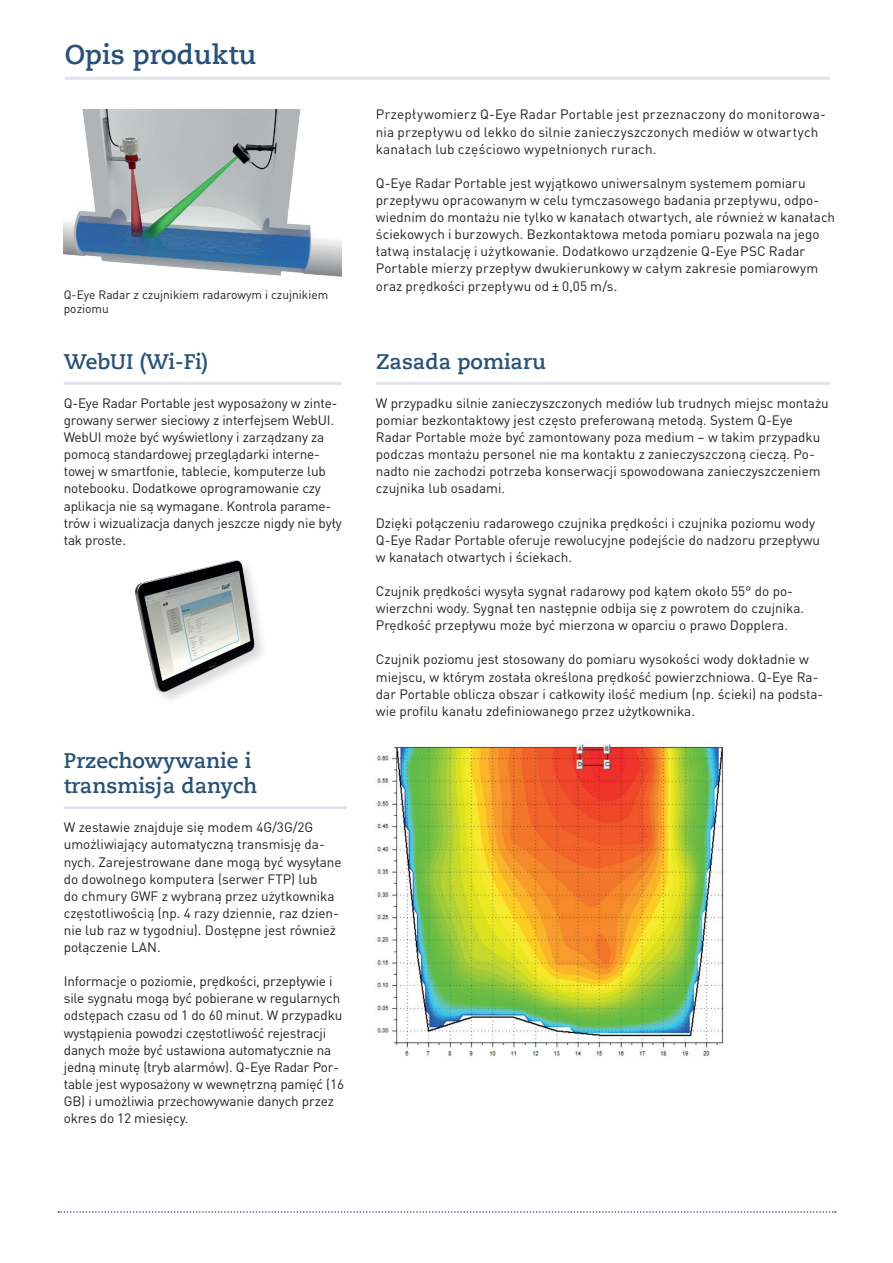
<style>
.page{position:relative;width:893px;height:1263px;background:#fff}
.page>*{position:absolute;margin:0;border:0;box-sizing:border-box;transform-origin:0 0}
.t1{font:700 27px "Caecilia Com 75";color:#275177}
.t2{font:700 21px/25.5px "Caecilia Com 75";color:#275177}
.t3{font:13.5px/17.1px "DIN Pro";color:#231f20}
.t4{font:12px/13.5px "DIN Pro";color:#231f20}
</style>
<div class="page">
<img style="left:64px;top:109px;width:278px;height:168px">
<svg style="left:58px;top:1211px;width:778px;height:2px"></svg>
<hr style="left:376px;top:382px;width:454px;height:3px;background:#e1e3eb">
<hr style="left:64px;top:382px;width:278px;height:3px;background:#e1e3eb">
<hr style="left:64px;top:806px;width:283px;height:3px;background:#e1e3eb">
<img style="left:135px;top:560px;width:128px;height:138px">
<img style="left:377px;top:745px;width:347px;height:311px">
<hr style="left:65px;top:77px;width:765px;height:3px;background:#e1e3eb">
<h1 class="t1" style="left:65px;top:36px;width:193px">Opis produktu</h1>
<p class="t4" style="left:64px;top:288px;width:266px">Q-Eye Radar z czujnikiem radarowym i czujnikiem poziomu</p>
<h2 class="t2" style="left:64px;top:348px;width:146px">WebUI (Wi-Fi)</h2>
<p class="t3" style="left:64px;top:394px;width:280px">Q-Eye Radar Portable jest wyposażony w zinte&shy;growany serwer sieciowy z interfejsem WebUI.<br>WebUI może być wyświetlony i zarządzany za pomocą standardowej przeglądarki interne&shy;towej w smartfonie, tablecie, komputerze lub notebooku. Dodatkowe oprogramowanie czy aplikacja nie są wymagane. Kontrola parame&shy;trów i wizualizacja danych jeszcze nigdy nie były tak proste.</p>
<h2 class="t2" style="left:64px;top:747px;width:195px">Przechowywanie i transmisja danych</h2>
<p class="t3" style="left:64px;top:818px;width:279px">W zestawie znajduje się modem 4G/3G/2G umożliwiający automatyczną transmisję da&shy;nych. Zarejestrowane dane mogą być wysyłane do dowolnego komputera (serwer FTP) lub<br>do chmury GWF z wybraną przez użytkownika częstotliwością (np. 4 razy dziennie, raz dzien&shy;nie lub raz w tygodniu). Dostępne jest również połączenie LAN.</p>
<p class="t3" style="left:64px;top:972px;width:282px">Informacje o poziomie, prędkości, przepływie i sile sygnału mogą być pobierane w regularnych odstępach czasu od 1 do 60 minut. W przypadku wystąpienia powodzi częstotliwość rejestracji danych może być ustawiona automatycznie na jedną minutę (tryb alarmów). Q-Eye Radar Por&shy;table jest wyposażony w wewnętrzną pamięć (16<br>GB) i umożliwia przechowywanie danych przez okres do 12 miesięcy.</p>
<p class="t3" style="left:376px;top:105px;width:451px">Przepływomierz Q-Eye Radar Portable jest przeznaczony do monitorowa&shy;nia przepływu od lekko do silnie zanieczyszczonych mediów w otwartych kanałach lub częściowo wypełnionych rurach.</p>
<p class="t3" style="left:376px;top:174px;width:461px">Q-Eye Radar Portable jest wyjątkowo uniwersalnym systemem pomiaru przepływu opracowanym w celu tymczasowego badania przepływu, odpo&shy;wiednim do montażu nie tylko w kanałach otwartych, ale również w kanałach ściekowych i burzowych. Bezkontaktowa metoda pomiaru pozwala na jego łatwą instalację i użytkowanie. Dodatkowo urządzenie Q-Eye PSC Radar Portable mierzy przepływ dwukierunkowy w całym zakresie pomiarowym oraz prędkości przepływu od ± 0,05 m/s.</p>
<h2 class="t2" style="left:376px;top:348px;width:172px">Zasada pomiaru</h2>
<p class="t3" style="left:376px;top:394px;width:454px">W przypadku silnie zanieczyszczonych mediów lub trudnych miejsc montażu pomiar bezkontaktowy jest często preferowaną metodą. System Q-Eye Radar Portable może być zamontowany poza medium – w takim przypadku podczas montażu personel nie ma kontaktu z zanieczyszczoną cieczą. Po&shy;nadto nie zachodzi potrzeba konserwacji spowodowana zanieczyszczeniem czujnika lub osadami.</p>
<p class="t3" style="left:376px;top:514px;width:446px">Dzięki połączeniu radarowego czujnika prędkości i czujnika poziomu wody<br>Q-Eye Radar Portable oferuje rewolucyjne podejście do nadzoru przepływu w kanałach otwartych i ściekach.</p>
<p class="t3" style="left:376px;top:582px;width:430px">Czujnik prędkości wysyła sygnał radarowy pod kątem około 55° do po&shy;wierzchni wody. Sygnał ten następnie odbija się z powrotem do czujnika.<br>Prędkość przepływu może być mierzona w oparciu o prawo Dopplera.</p>
<p class="t3" style="left:376px;top:650px;width:449px">Czujnik poziomu jest stosowany do pomiaru wysokości wody dokładnie w miejscu, w którym została określona prędkość powierzchniowa. Q-Eye Ra&shy;dar Portable oblicza obszar i całkowity ilość medium (np. ścieki) na podsta&shy;wie profilu kanału zdefiniowanego przez użytkownika.</p>
</div>
